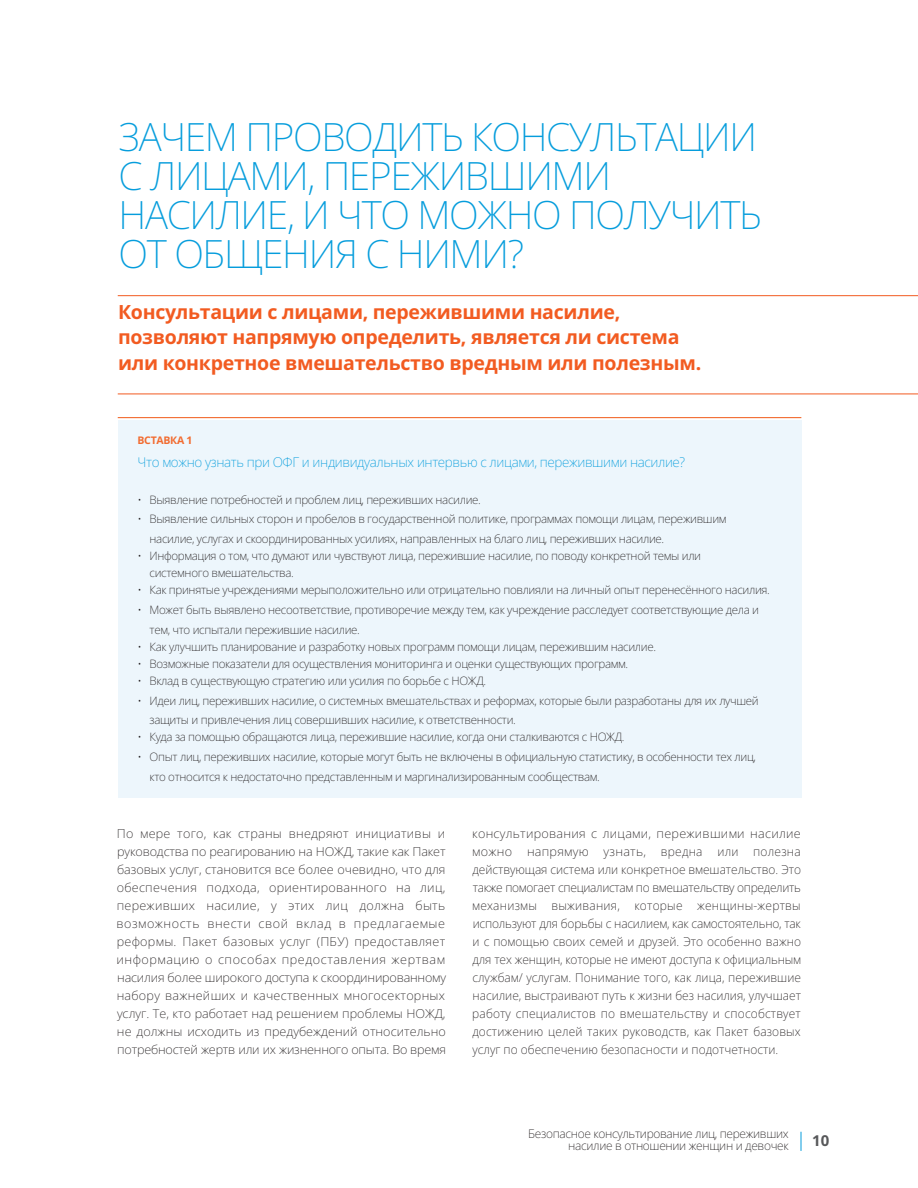
<style>
.page{position:relative;width:918px;height:1188px;background:#fff}
.page>*{position:absolute;margin:0;border:0;box-sizing:border-box;transform-origin:0 0}
.t1{font:200 39px/39px "Noto Sans";letter-spacing:-.035em;color:#069ddc}
.t2{font:700 19.5px/25.5px "Noto Sans";letter-spacing:-.015em;color:#f25b21}
.t3{font:700 15px "Noto Sans";color:#57585a}
.t4{font:200 13.5px "Noto Sans";letter-spacing:-.025em;color:#069ddc}
.t5{font:200 12.3px/18px "Noto Sans";color:#231f20;text-align:justify}
.t6{font:200 12px/12px "Noto Sans";letter-spacing:-.025em;color:#231f20;text-align:right}
.t7{font:200 11.7px/19.6px "Noto Sans";letter-spacing:-.025em;color:#231f20}
.t8{font:700 10.5px "Noto Sans";letter-spacing:-.025em;color:#f26c31}
</style>
<div class="page">
<svg style="left:801px;top:1132px;width:1px;height:19px"></svg>
<div style="left:118px;top:421px;width:683px;height:377px;background:#edf6fc"></div>
<hr style="left:118px;top:417px;width:683px;height:1px;background:#f26c31">
<hr style="left:118px;top:295px;width:800px;height:1px;background:#f25b21">
<hr style="left:118px;top:394px;width:800px;height:1px;background:#f25b21">
<h1 class="t1" style="left:119px;top:120px;width:645px">ЗАЧЕМ ПРОВОДИТЬ КОНСУЛЬТАЦИИ<br>С ЛИЦАМИ, ПЕРЕЖИВШИМИ<br>НАСИЛИЕ, И ЧТО МОЖНО ПОЛУЧИТЬ<br>ОТ ОБЩЕНИЯ С НИМИ?</h1>
<h2 class="t2" style="left:118px;top:300px;width:585px">Консультации с лицами, пережившими насилие, позволяют напрямую определить, является ли система или конкретное вмешательство вредным или полезным.</h2>
<p class="t8" style="left:138px;top:436px;width:56px">ВСТАВКА 1</p>
<p class="t4" style="left:138px;top:456px;width:549px">Что можно узнать при ОФГ и индивидуальных интервью с лицами, пережившими насилие?</p>
<p class="t7" style="left:138px;top:490px;width:345px">• Выявление потребностей и проблем лиц, переживших насилие.</p>
<p class="t7" style="left:150px;top:510px;width:578px;text-indent:-12px">• Выявление сильных сторон и пробелов в государственной политике, программах помощи лицам, пережившим насилие, услугах и скоординированных усилиях, направленных на благо лиц, переживших насилие.</p>
<p class="t7" style="left:150px;top:548px;width:553px;line-height:17.1px;text-indent:-12px">• Информация о том, что думают или чувствуют лица, пережившие насилие, по поводу конкретной темы или системного вмешательства.</p>
<p class="t7" style="left:138px;top:581px;width:634px">• Как принятые учреждениями мерыположительно или отрицательно повлияли на личный опыт перенесённого насилия.</p>
<p class="t7" style="left:150px;top:601px;width:611px;text-indent:-12px">• Может быть выявлено несоответствие, противоречие между тем, как учреждение расследует соответствующие дела и тем, что испытали пережившие насилие.</p>
<p class="t7" style="left:138px;top:637px;width:520px">• Как улучшить планирование и разработку новых программ помощи лицам, пережившим насилие.</p>
<p class="t7" style="left:138px;top:654px;width:492px">• Возможные показатели для осуществления мониторинга и оценки существующих программ.</p>
<p class="t7" style="left:138px;top:672px;width:350px">• Вклад в существующую стратегию или усилия по борьбе с НОЖД.</p>
<p class="t7" style="left:150px;top:691px;width:611px;text-indent:-12px">• Идеи лиц, переживших насилие, о системных вмешательствах и реформах, которые были разработаны для их лучшей защиты и привлечения лиц совершивших насилие, к ответственности.</p>
<p class="t7" style="left:138px;top:728px;width:489px">• Куда за помощью обращаются лица, пережившие насилие, когда они сталкиваются с НОЖД.</p>
<p class="t7" style="left:150px;top:748px;width:608px;text-indent:-12px">• Опыт лиц, переживших насилие, которые могут быть не включены в официальную статистику, в особенности тех лиц, кто относится к недостаточно представленным и маргинализированным сообществам.</p>
<p class="t5" style="left:116px;top:825px;width:331px">По мере того, как страны внедряют инициативы и руководства по реагированию на НОЖД, такие как Пакет базовых услуг, становится все более очевидно, что для обеспечения подхода, ориентированного на лиц, переживших насилие, у этих лиц должна быть возможность внести свой вклад в предлагаемые реформы. Пакет базовых услуг (ПБУ) предоставляет информацию о способах предоставления жертвам насилия более широкого доступа к скоординированному набору важнейших и качественных многосекторных услуг. Те, кто работает над решением проблемы НОЖД, не должны исходить из предубеждений относительно потребностей жертв или их жизненного опыта. Во время</p>
<p class="t5" style="left:472px;top:825px;width:330px">консультирования с лицами, пережившими насилие можно напрямую узнать, вредна или полезна действующая система или конкретное вмешательство. Это также помогает специалистам по вмешательству определить механизмы выживания, которые женщины-жертвы используют для борьбы с насилием, как самостоятельно, так и с помощью своих семей и друзей. Это особенно важно для тех женщин, которые не имеют доступа к официальным службам/ услугам. Понимание того, как лица, пережившие насилие, выстраивают путь к жизни без насилия, улучшает работу специалистов по вмешательству и способствует достижению целей таких руководств, как Пакет базовых услуг по обеспечению безопасности и подотчетности.</p>
<p class="t6" style="left:528px;top:1129px;width:262px">Безопасное консультирование лиц, переживших насилие в отношении женщин и девочек</p>
<p class="t3" style="left:812px;top:1134px;width:19px">10</p>
</div>
